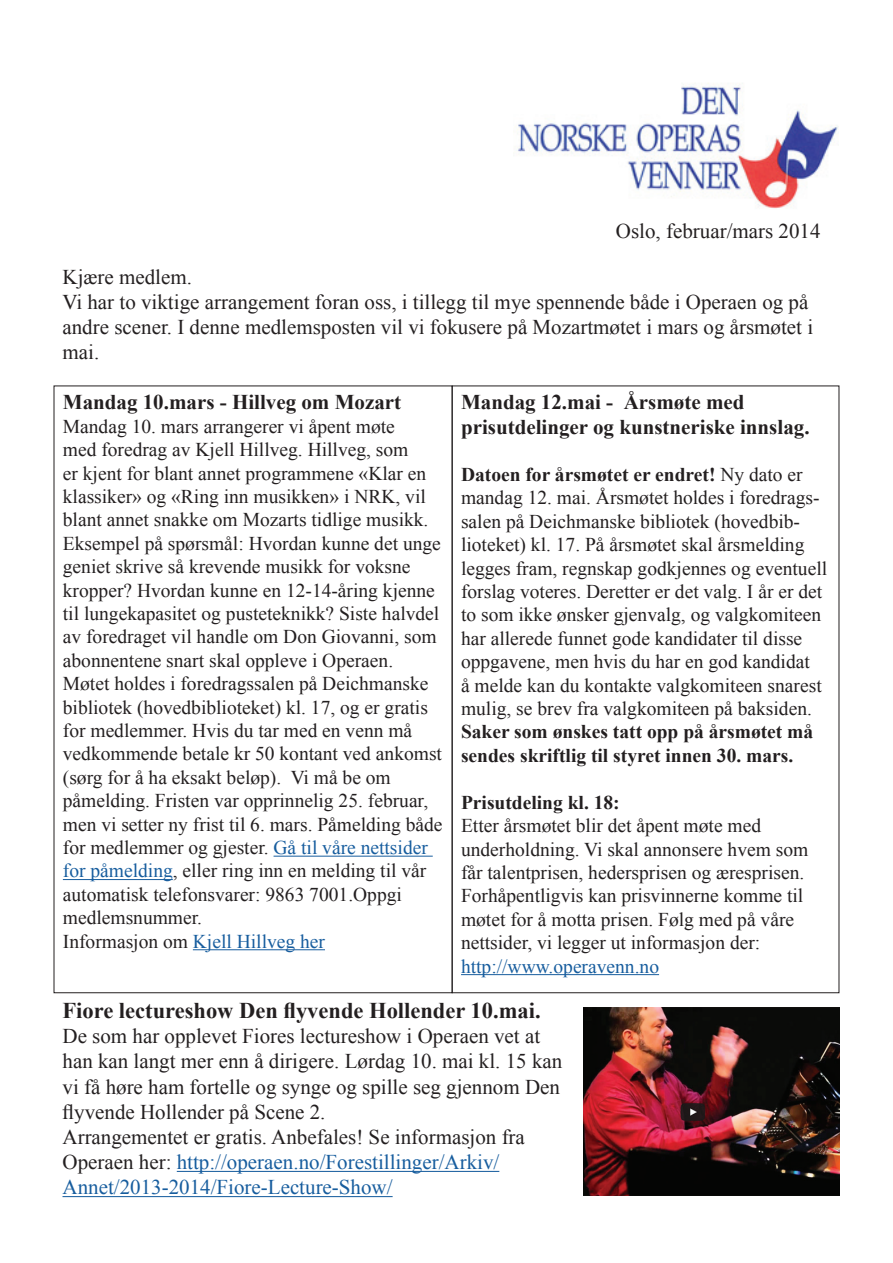
<style>
.page{position:relative;width:893px;height:1263px;background:#fff}
.page>*{position:absolute;margin:0;border:0;box-sizing:border-box;transform-origin:0 0}
.t1{font:700 22.5px "Times New Roman";color:#231f20}
.t2{font:21px/25.2px "Times New Roman";color:#231f20}
.t3{font:700 21px/25.2px "Times New Roman";color:#231f20}
.t4{font:19.5px/23.4px "Times New Roman";color:#231f20}
.t5{font:700 19.5px/23.4px "Times New Roman";color:#231f20}
.t6{font:19.5px "Times New Roman";color:#175d9e}
.s1{color:#175d9e}
.s2{font-weight:700}
</style>
<div class="page">
<img style="left:517px;top:83px;width:321px;height:126px">
<hr style="left:274px;top:856px;width:159px;height:1px;background:#175d9e">
<hr style="left:63px;top:879px;width:110px;height:1px;background:#175d9e">
<hr style="left:193px;top:949px;width:132px;height:1px;background:#175d9e">
<hr style="left:461px;top:974px;width:198px;height:1px;background:#175d9e">
<hr style="left:177px;top:1171px;width:322px;height:1px;background:#175d9e">
<hr style="left:63px;top:1196px;width:330px;height:1px;background:#175d9e">
<img style="left:584px;top:1007px;width:255px;height:188px">
<p class="t2" style="left:616px;top:218px;width:206px">Oslo, februar/mars 2014</p>
<p class="t2" style="left:62px;top:264px;width:752px">Kjære medlem.<br>Vi har to viktige arrangement foran oss, i tillegg til mye spennende både i Operaen og på andre scener. I denne medlemsposten vil vi fokusere på Mozartmøtet i mars og årsmøtet i mai.</p>
<p class="t3" style="left:63px;top:389px;width:340px">Mandag 10.mars - Hillveg om Mozart</p>
<p class="t4" style="left:63px;top:414px;width:381px">Mandag 10. mars arrangerer vi åpent møte<br>med foredrag av Kjell Hillveg. Hillveg, som<br>er kjent for blant annet programmene «Klar en klassiker» og «Ring inn musikken» i NRK, vil blant annet snakke om Mozarts tidlige musikk.<br>Eksempel på spørsmål: Hvordan kunne det unge geniet skrive så krevende musikk for voksne kropper? Hvordan kunne en 12-14-åring kjenne til lungekapasitet og pusteteknikk? Siste halvdel av foredraget vil handle om Don Giovanni, som abonnentene snart skal oppleve i Operaen.<br>Møtet holdes i foredragssalen på Deichmanske bibliotek (hovedbiblioteket) kl. 17, og er gratis for medlemmer. Hvis du tar med en venn må vedkommende betale kr 50 kontant ved ankomst (sørg for å ha eksakt beløp). Vi må be om påmelding. Fristen var opprinnelig 25. februar, men vi setter ny frist til 6. mars. Påmelding både for medlemmer og gjester. <span class="s1">Gå til våre nettsider for påmelding</span>, eller ring inn en melding til vår automatisk telefonsvarer: 9863 7001.Oppgi medlemsnummer.<br>Informasjon om <span class="s1">Kjell Hillveg her</span></p>
<p class="t3" style="left:461px;top:389px;width:350px">Mandag 12.mai - Årsmøte med prisutdelinger og kunstneriske innslag.</p>
<p class="t4" style="left:461px;top:462px;width:368px"><span class="s2">Datoen for årsmøtet er endret!</span> Ny dato er mandag 12. mai. Årsmøtet holdes i foredrags&shy;salen på Deichmanske bibliotek (hovedbib&shy;lioteket) kl. 17. På årsmøtet skal årsmelding legges fram, regnskap godkjennes og eventuell forslag voteres. Deretter er det valg. I år er det to som ikke ønsker gjenvalg, og valgkomiteen har allerede funnet gode kandidater til disse oppgavene, men hvis du har en god kandidat<br>å melde kan du kontakte valgkomiteen snarest mulig, se brev fra valgkomiteen på baksiden.</p>
<p class="t5" style="left:461px;top:720px;width:354px">Saker som ønskes tatt opp på årsmøtet må sendes skriftlig til styret innen 30. mars.</p>
<p class="t5" style="left:461px;top:790px;width:160px">Prisutdeling kl. 18:</p>
<p class="t4" style="left:461px;top:813px;width:349px">Etter årsmøtet blir det åpent møte med underholdning. Vi skal annonsere hvem som får talentprisen, hedersprisen og æresprisen.<br>Forhåpentligvis kan prisvinnerne komme til møtet for å motta prisen. Følg med på våre nettsider, vi legger ut informasjon der:</p>
<p class="t6" style="left:461px;top:953px;width:200px">http://www.operavenn.no</p>
<p class="t1" style="left:63px;top:995px;width:480px">Fiore lectureshow Den flyvende Hollender 10.mai.</p>
<p class="t2" style="left:63px;top:1023px;width:501px">De som har opplevet Fiores lectureshow i Operaen vet at han kan langt mer enn å dirigere. Lørdag 10. mai kl. 15 kan vi få høre ham fortelle og synge og spille seg gjennom Den flyvende Hollender på Scene 2.<br>Arrangementet er gratis. Anbefales! Se informasjon fra Operaen her: <span class="s1">http://operaen.no/Forestillinger/Arkiv/ Annet/2013-2014/Fiore-Lecture-Show/</span></p>
</div>
